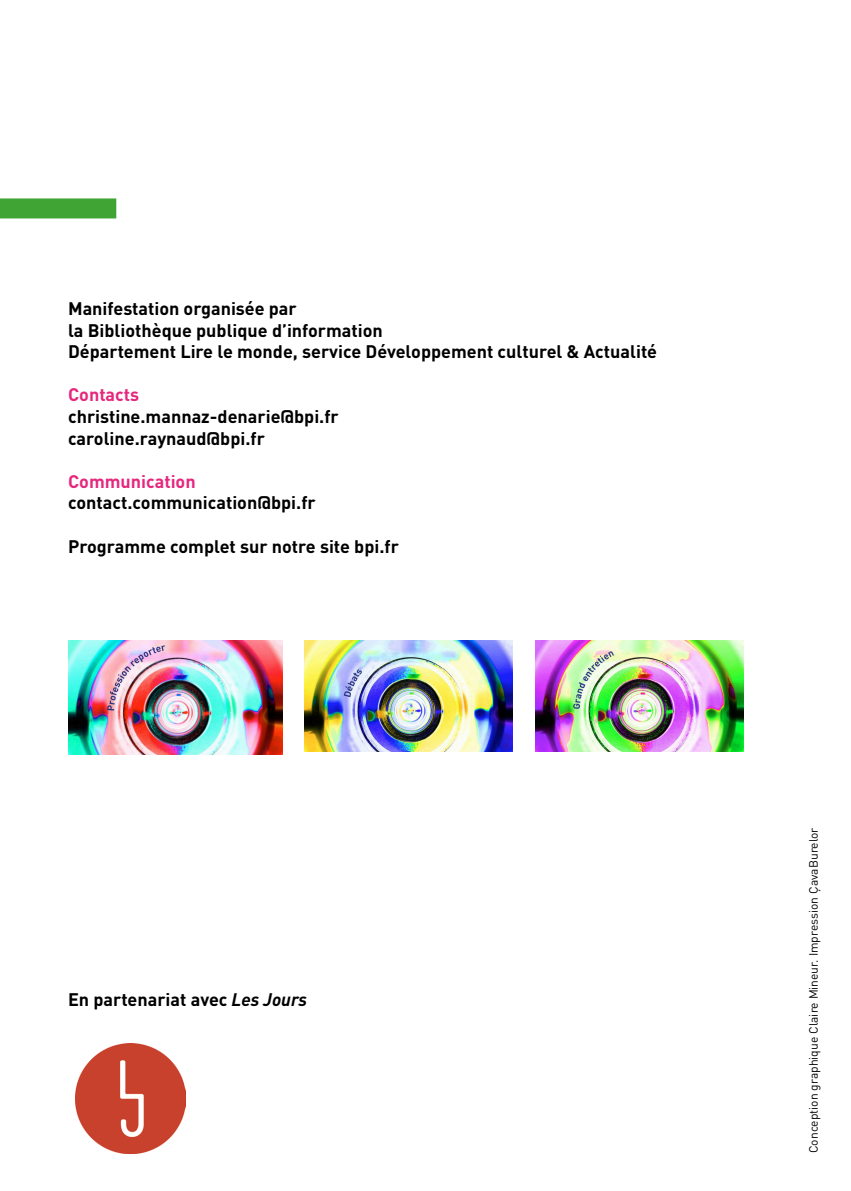
<style>
.page{position:relative;width:851px;height:1191px;background:#fff}
.page>*{position:absolute;margin:0;border:0;box-sizing:border-box;transform-origin:0 0}
.t1{font:700 18px "DINOT";color:#000}
.t2{font:700 18px "DINOT";color:#e5287e}
.t3{font:12px "DINOT";color:#000}
.s1{font-style:italic}
</style>
<div class="page">
<div style="left:0;top:198px;width:116px;height:20px;background:#3fa434"></div>
<img style="left:76px;top:1043px;width:109px;height:110px">
<img style="left:305px;top:641px;width:208px;height:110px">
<img style="left:535px;top:641px;width:208px;height:110px">
<img style="left:68px;top:641px;width:214px;height:113px">
<p class="t1" style="left:68px;top:297px;width:230px">Manifestation organisée par</p>
<p class="t1" style="left:68px;top:318px;width:316px">la Bibliothèque publique d’information</p>
<p class="t1" style="left:68px;top:340px;width:590px">Département Lire le monde, service Développement culturel &amp; Actualité</p>
<p class="t2" style="left:68px;top:383px;width:73px">Contacts</p>
<p class="t1" style="left:68px;top:405px;width:272px">christine.mannaz-denarie@bpi.fr</p>
<p class="t1" style="left:68px;top:426px;width:198px">caroline.raynaud@bpi.fr</p>
<p class="t2" style="left:68px;top:469px;width:129px">Communication</p>
<p class="t1" style="left:68px;top:491px;width:249px">contact.communication@bpi.fr</p>
<p class="t1" style="left:68px;top:534px;width:332px">Programme complet sur notre site bpi.fr</p>
<p class="t1" style="left:68px;top:988px;width:240px">En partenariat avec <span class="s1">Les Jours</span></p>
<p class="t3" style="left:805px;top:1153px;width:327px;rotate:-90deg">Conception graphique Claire Mineur. Impression ÇavaBurelor</p>
</div>
